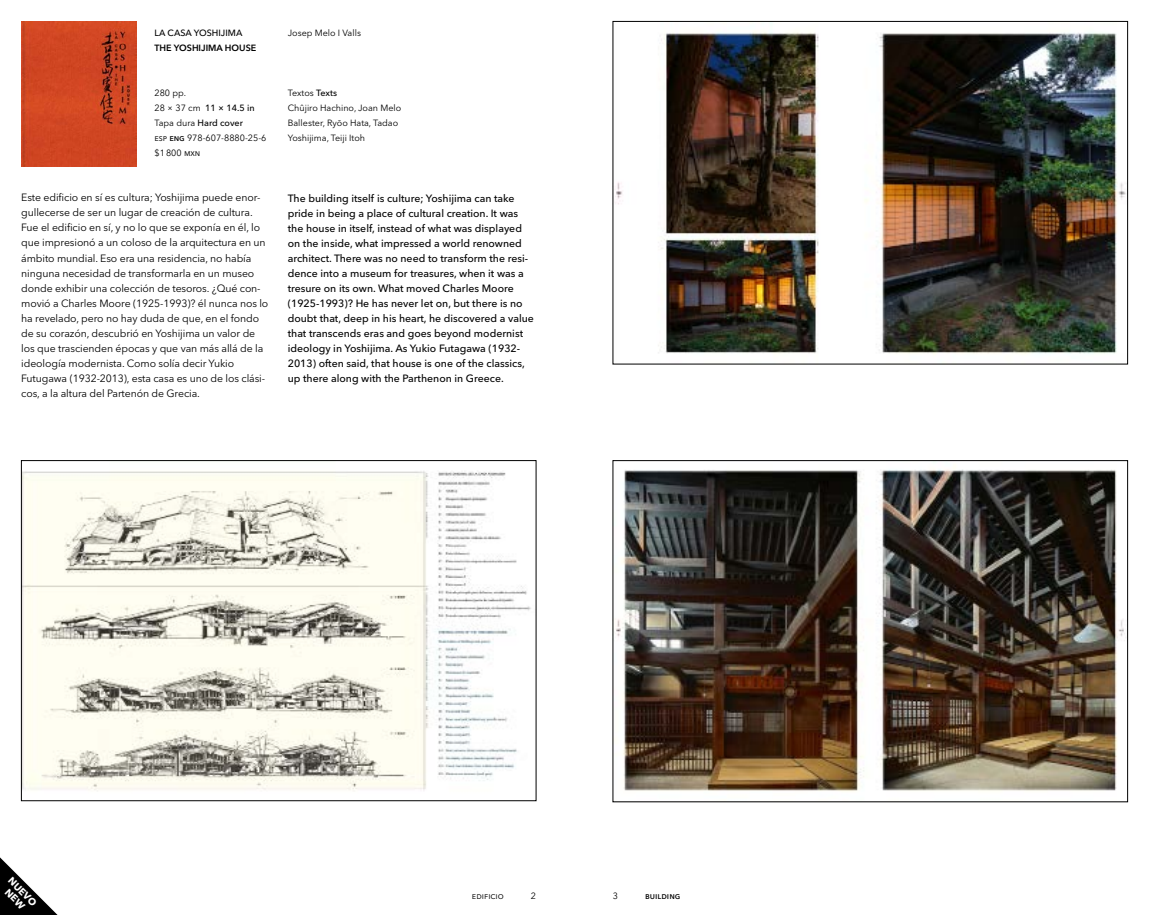
<style>
.page{position:relative;width:1149px;height:915px;background:#fff}
.page>*{position:absolute;margin:0;border:0;box-sizing:border-box;transform-origin:0 0}
.t1{font:10.5px/15px "Avenir Next W1 G";letter-spacing:-.01em;color:#000}
.t2{font:500 10.5px/15px "Avenir Next W1 G";color:#000}
.t3{font:700 9.75px/10.5px "Avenir Next W1 G";color:#fff;text-align:center}
.t4{font:9px/15px "Avenir Next W1 G";color:#000}
.t5{font:500 9px "Avenir Next W1 G";color:#000}
.t6{font:600 9px "Avenir Next W1 G";color:#000}
.s1{font-weight:500}
</style>
<div class="page">
<img style="left:21px;top:21px;width:115px;height:146px">
<img style="left:614px;top:469px;width:511px;height:323px">
<img style="left:23px;top:471px;width:508px;height:320px">
<img style="left:615px;top:31px;width:510px;height:323px">
<svg style="left:0;top:857px;width:57px;height:57px"></svg>
<p class="t5" style="left:154px;top:28px;width:89px">LA CASA YOSHIJIMA</p>
<p class="t6" style="left:154px;top:43px;width:103px">THE YOSHIJIMA HOUSE</p>
<p class="t4" style="left:154px;top:86px;width:113px">280 pp.<br>28 × 37 cm <span class="s1">11 × 14.5 in<br></span>Tapa dura <span class="s1">Hard cover<br></span>esp <span class="s1">eng</span> 978-607-8880-25-6 $1800 MXN</p>
<p class="t4" style="left:288px;top:26px;width:75px">Josep Melo I Valls</p>
<p class="t4" style="left:288px;top:86px;width:115px">Textos <span class="s1">Texts<br></span>Chûjiro Hachino, Joan Melo<br>Ballester, Ryōo Hata, Tadao<br>Yoshijima, Teiji Itoh</p>
<p class="t1" style="left:21px;top:190px;width:248px">Este edificio en sí es cultura; Yoshijima puede enor&shy;gullecerse de ser un lugar de creación de cultura.<br>Fue el edificio en sí, y no lo que se exponía en él, lo que impresionó a un coloso de la arquitectura en un ámbito mundial. Eso era una residencia, no había ninguna necesidad de transformarla en un museo donde exhibir una colección de tesoros. ¿Qué con&shy;movió a Charles Moore (1925-1993)? él nunca nos lo ha revelado, pero no hay duda de que, en el fondo de su corazón, descubrió en Yoshijima un valor de los que trascienden épocas y que van más allá de la ideología modernista. Como solía decir Yukio Futugawa (1932-2013), esta casa es uno de los clási&shy;cos, a la altura del Partenón de Grecia.</p>
<p class="t2" style="left:288px;top:190px;width:247px">The building itself is culture; Yoshijima can take pride in being a place of cultural creation. It was the house in itself, instead of what was displayed on the inside, what impressed a world renowned architect. There was no need to transform the resi&shy;dence into a museum for treasures, when it was a tresure on its own. What moved Charles Moore (1925-1993)? He has never let on, but there is no doubt that, deep in his heart, he discovered a value that transcends eras and goes beyond modernist ideology in Yoshijima. As Yukio Futagawa (1932- 2013) often said, that house is one of the classics, up there along with the Parthenon in Greece.</p>
<p class="t3" style="left:14px;top:874px;width:37px;rotate:45deg">NUEVO<br>NEW</p>
<p class="t4" style="left:471px;top:888px;width:34px">edificio</p>
<p class="t4" style="left:531px;top:888px;width:7px">2</p>
<p class="t4" style="left:612px;top:888px;width:7px">3</p>
<p class="t5" style="left:645px;top:890px;width:37px">building</p>
</div>
